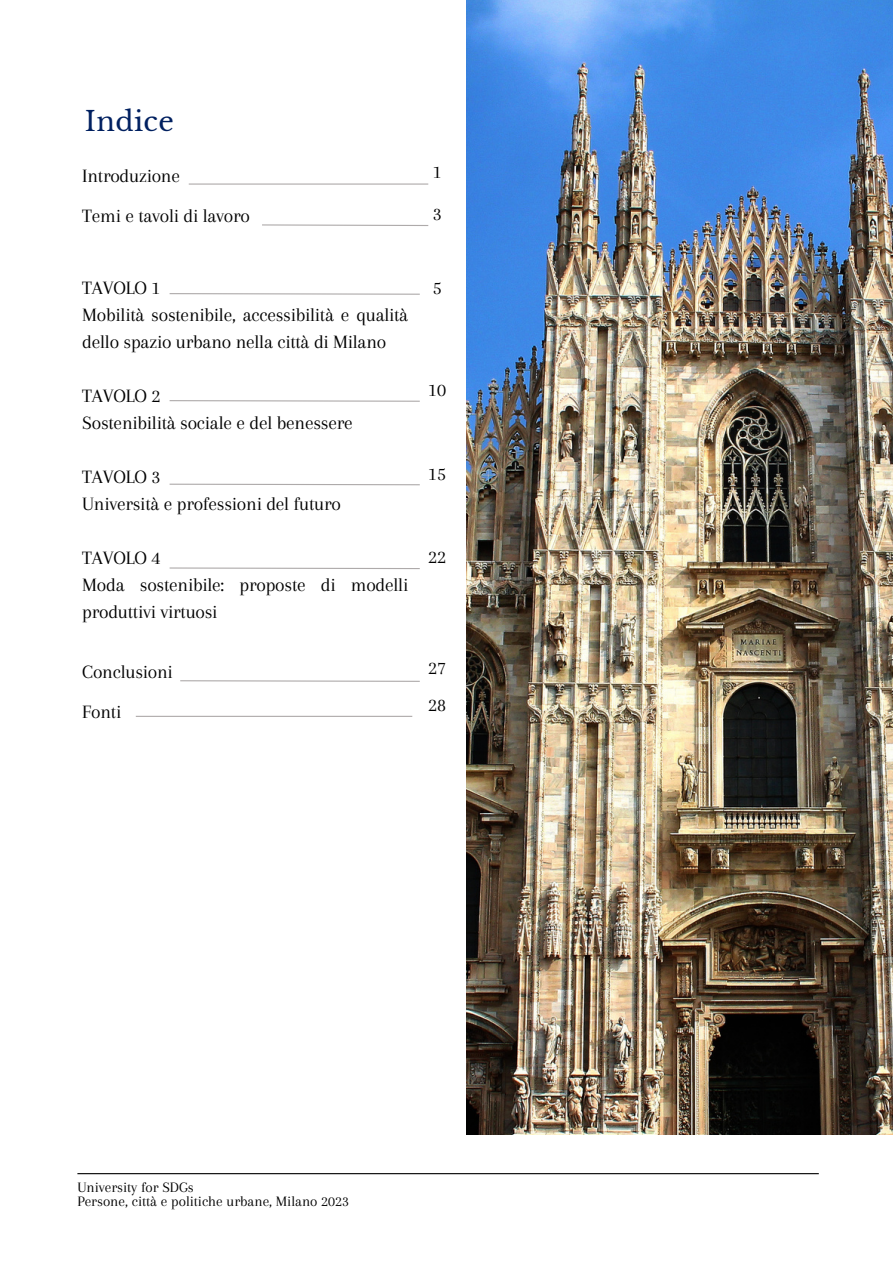
<style>
.page{position:relative;width:893px;height:1264px;background:#fff}
.page>*{position:absolute;margin:0;border:0;box-sizing:border-box;transform-origin:0 0}
.t1{font:27px "Libre Baskerville";letter-spacing:.015em;color:#002060}
.t2{font:19.5px/27px "Arapey";letter-spacing:-.01em;color:#000}
.t3{font:15px "Arapey";color:#000}
</style>
<div class="page">
<hr style="left:77px;top:1173px;width:741px;height:1px;background:#000">
<img style="left:466px;top:0;width:426px;height:1134px">
<hr style="left:189px;top:183px;width:239px;height:2px;background:#aeaaaa">
<svg style="left:262px;top:224px;width:167px;height:2px"></svg>
<svg style="left:169px;top:293px;width:251px;height:2px"></svg>
<svg style="left:169px;top:400px;width:251px;height:2px"></svg>
<svg style="left:169px;top:483px;width:251px;height:3px"></svg>
<svg style="left:169px;top:567px;width:251px;height:2px"></svg>
<svg style="left:180px;top:680px;width:240px;height:2px"></svg>
<hr style="left:136px;top:715px;width:276px;height:2px;background:#aeaaaa">
<p class="t1" style="left:85px;top:104px;width:90px">Indice</p>
<p class="t2" style="left:82px;top:163px;width:99px">Introduzione</p>
<p class="t2" style="left:82px;top:202px;width:169px">Temi e tavoli di lavoro</p>
<p class="t2" style="left:433px;top:158px;width:11px">1</p>
<p class="t2" style="left:433px;top:200px;width:11px">3</p>
<p class="t2" style="left:82px;top:274px;width:80px">TAVOLO 1</p>
<p class="t2" style="left:82px;top:301px;width:327px">Mobilità sostenibile, accessibilità e qualità dello spazio urbano nella città di Milano</p>
<p class="t2" style="left:82px;top:382px;width:80px">TAVOLO 2</p>
<p class="t2" style="left:82px;top:409px;width:272px">Sostenibilità sociale e del benessere</p>
<p class="t2" style="left:82px;top:463px;width:80px">TAVOLO 3</p>
<p class="t2" style="left:82px;top:490px;width:260px">Università e professioni del futuro</p>
<p class="t2" style="left:82px;top:544px;width:80px">TAVOLO 4</p>
<p class="t2" style="left:82px;top:571px;width:327px">Moda sostenibile: proposte di modelli produttivi virtuosi</p>
<p class="t2" style="left:82px;top:658px;width:92px">Conclusioni</p>
<p class="t2" style="left:82px;top:698px;width:40px">Fonti</p>
<p class="t2" style="left:433px;top:274px;width:11px">5</p>
<p class="t2" style="left:428px;top:376px;width:20px">10</p>
<p class="t2" style="left:428px;top:460px;width:20px">15</p>
<p class="t2" style="left:428px;top:543px;width:20px">22</p>
<p class="t2" style="left:428px;top:654px;width:20px">27</p>
<p class="t2" style="left:428px;top:691px;width:20px">28</p>
<p class="t3" style="left:77px;top:1179px;width:118px">University for SDGs</p>
<p class="t3" style="left:77px;top:1192px;width:273px">Persone, città e politiche urbane, Milano 2023</p>
</div>
